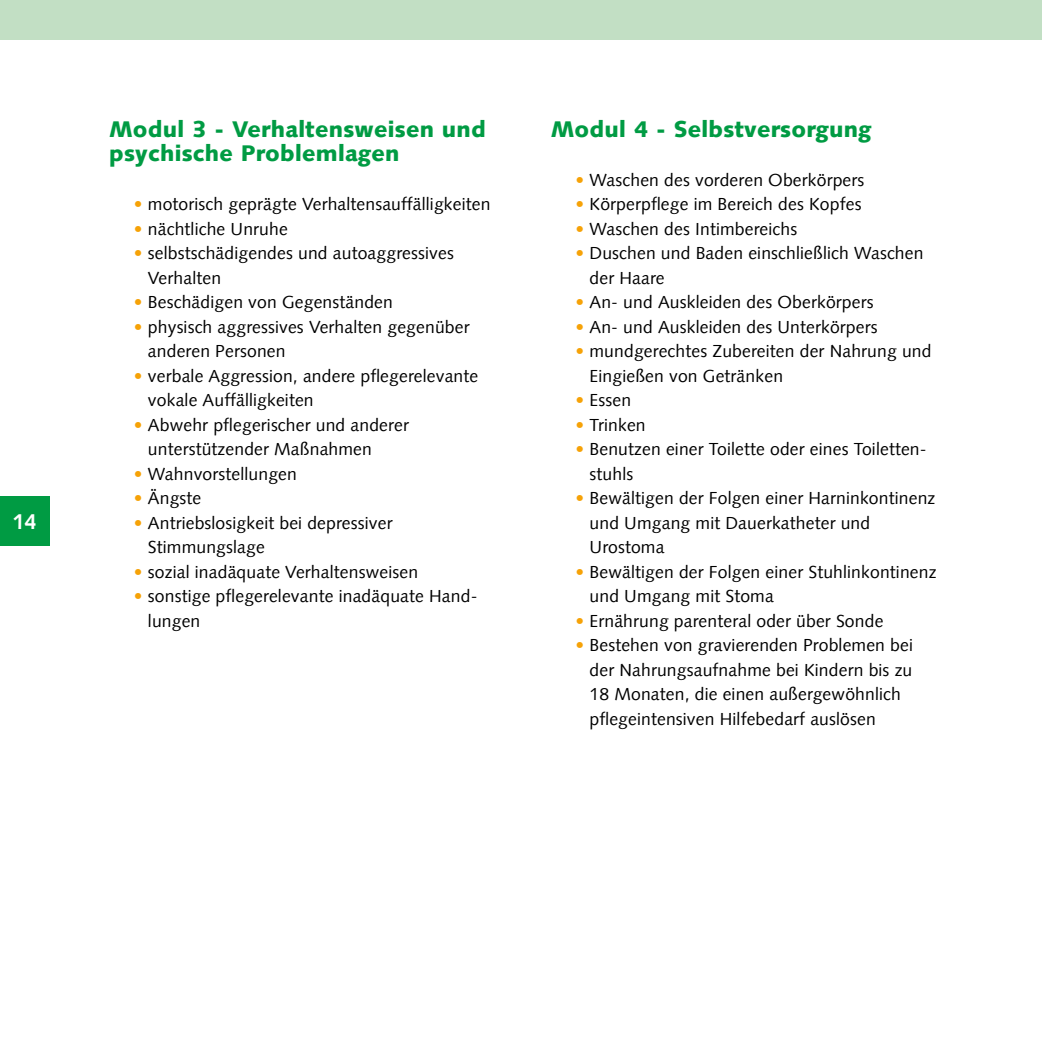
<style>
.page{position:relative;width:1042px;height:1042px;background:#fff}
.page>*{position:absolute;margin:0;border:0;box-sizing:border-box;transform-origin:0 0}
.t1{font:900 22.75px/24.5px "Syntax LT";letter-spacing:.01em;color:#009b43}
.t2{font:700 21.53px "Syntax LT";color:#fff}
.t3{font:17.5px/24.5px "Syntax LT";letter-spacing:.01em;color:#000}
.s1{color:#f6a207}
</style>
<div class="page">
<div style="left:0;top:496px;width:50px;height:50px;background:#009b43"></div>
<div style="left:0;top:0;width:1042px;height:40px;background:#c2dfc4"></div>
<p class="t2" style="left:13px;top:509px;width:26px">14</p>
<h1 class="t1" style="left:109px;top:116px;width:378px">Modul 3 - Verhaltensweisen und psychische Problemlagen</h1>
<p class="t3" style="left:134px;top:192px;width:358px"><span class="s1">•</span> motorisch geprägte Verhaltensauffälligkeiten</p>
<p class="t3" style="left:134px;top:216px;width:155px"><span class="s1">•</span> nächtliche Unruhe</p>
<p class="t3" style="left:148px;top:241px;width:307px;text-indent:-14px"><span class="s1">•</span> selbstschädigendes und autoaggressives<br>Verhalten</p>
<p class="t3" style="left:134px;top:290px;width:260px"><span class="s1">•</span> Beschädigen von Gegenständen</p>
<p class="t3" style="left:148px;top:314px;width:323px;text-indent:-14px"><span class="s1">•</span> physisch aggressives Verhalten gegenüber anderen Personen</p>
<p class="t3" style="left:148px;top:363px;width:332px;text-indent:-14px"><span class="s1">•</span> verbale Aggression, andere pflegerelevante vokale Auffälligkeiten</p>
<p class="t3" style="left:148px;top:412px;width:262px;text-indent:-14px"><span class="s1">•</span> Abwehr pflegerischer und anderer unterstützender Maßnahmen</p>
<p class="t3" style="left:134px;top:461px;width:164px"><span class="s1">•</span> Wahnvorstellungen</p>
<p class="t3" style="left:134px;top:486px;width:69px"><span class="s1">•</span> Ängste</p>
<p class="t3" style="left:148px;top:510px;width:246px;text-indent:-14px"><span class="s1">•</span> Antriebslosigkeit bei depressiver<br>Stimmungslage</p>
<p class="t3" style="left:134px;top:559px;width:286px"><span class="s1">•</span> sozial inadäquate Verhaltensweisen</p>
<p class="t3" style="left:148px;top:584px;width:331px;text-indent:-14px"><span class="s1">•</span> sonstige pflegerelevante inadäquate Hand&shy;lungen</p>
<h1 class="t1" style="left:551px;top:116px;width:322px">Modul 4 - Selbstversorgung</h1>
<p class="t3" style="left:575px;top:167px;width:290px"><span class="s1">•</span> Waschen des vorderen Oberkörpers</p>
<p class="t3" style="left:575px;top:192px;width:287px"><span class="s1">•</span> Körperpflege im Bereich des Kopfes</p>
<p class="t3" style="left:575px;top:216px;width:223px"><span class="s1">•</span> Waschen des Intimbereichs</p>
<p class="t3" style="left:589px;top:241px;width:335px;text-indent:-14px"><span class="s1">•</span> Duschen und Baden einschließlich Waschen der Haare</p>
<p class="t3" style="left:575px;top:290px;width:299px"><span class="s1">•</span> An- und Auskleiden des Oberkörpers</p>
<p class="t3" style="left:575px;top:314px;width:303px"><span class="s1">•</span> An- und Auskleiden des Unterkörpers</p>
<p class="t3" style="left:589px;top:339px;width:344px;text-indent:-14px"><span class="s1">•</span> mundgerechtes Zubereiten der Nahrung und<br>Eingießen von Getränken</p>
<p class="t3" style="left:575px;top:388px;width:57px"><span class="s1">•</span> Essen</p>
<p class="t3" style="left:575px;top:412px;width:72px"><span class="s1">•</span> Trinken</p>
<p class="t3" style="left:589px;top:437px;width:339px;text-indent:-14px"><span class="s1">•</span> Benutzen einer Toilette oder eines Toiletten&shy;stuhls</p>
<p class="t3" style="left:589px;top:486px;width:347px;text-indent:-14px"><span class="s1">•</span> Bewältigen der Folgen einer Harninkontinenz und Umgang mit Dauerkatheter und<br>Urostoma</p>
<p class="t3" style="left:589px;top:559px;width:348px;text-indent:-14px"><span class="s1">•</span> Bewältigen der Folgen einer Stuhlinkontinenz und Umgang mit Stoma</p>
<p class="t3" style="left:575px;top:608px;width:309px"><span class="s1">•</span> Ernährung parenteral oder über Sonde</p>
<p class="t3" style="left:589px;top:633px;width:325px;text-indent:-14px"><span class="s1">•</span> Bestehen von gravierenden Problemen bei der Nahrungsaufnahme bei Kindern bis zu 18 Monaten, die einen außergewöhnlich pflegeintensiven Hilfebedarf auslösen</p>
</div>
